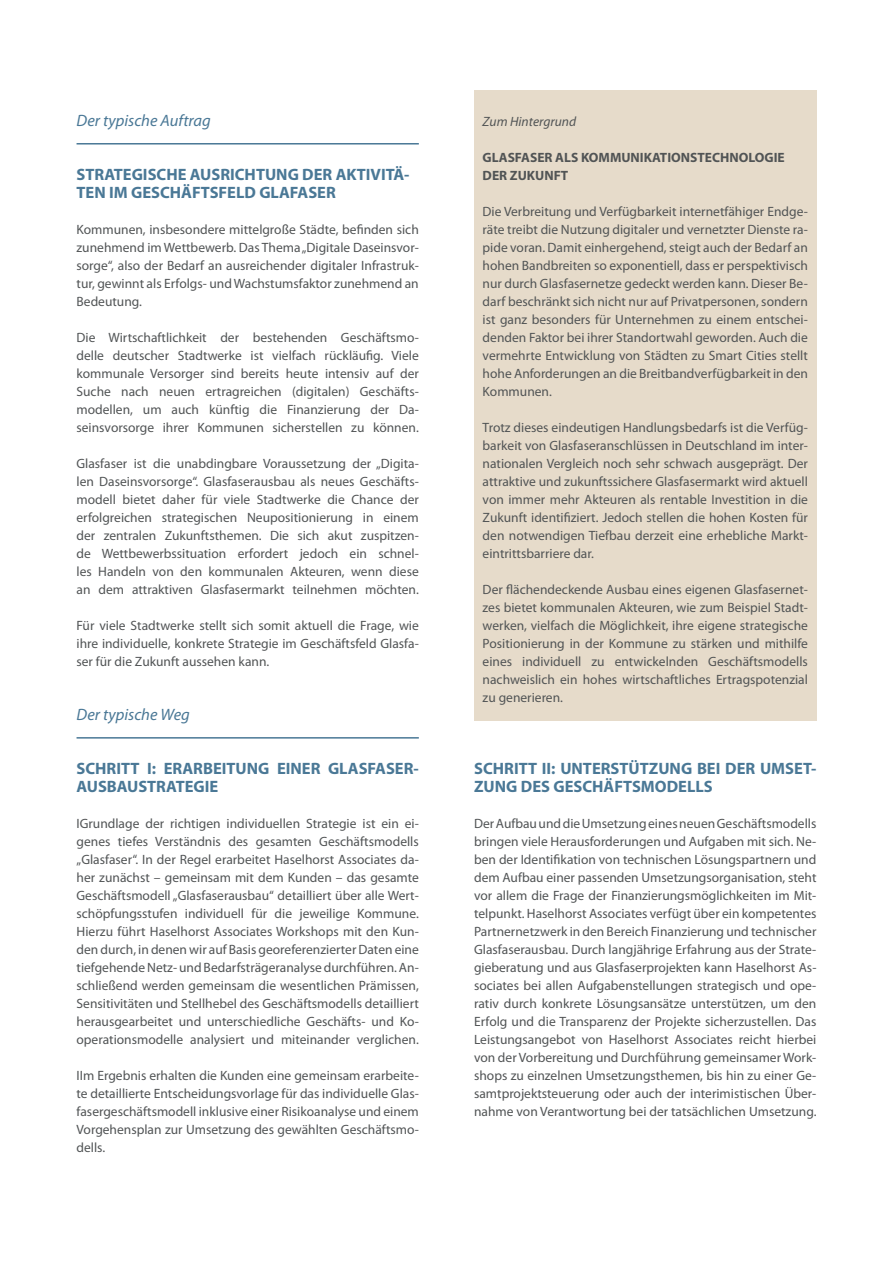
<style>
.page{position:relative;width:893px;height:1263px;background:#fff}
.page>*{position:absolute;margin:0;border:0;box-sizing:border-box;transform-origin:0 0}
.t1{font:700 16.5px/18px "Myriad Pro";color:#4a7896}
.t2{font:italic 16.5px "Myriad Pro";color:#4a7896}
.t3{font:13.5px/18px "Myriad Pro";color:#515455;text-align:justify}
.t4{font:700 13.5px/18px "Myriad Pro";color:#515455}
.t5{font:italic 13.5px "Myriad Pro";color:#515455}
</style>
<div class="page">
<hr style="left:77px;top:143px;width:342px;height:2px;background:#4a7896">
<hr style="left:77px;top:737px;width:342px;height:2px;background:#4a7896">
<div style="left:474px;top:90px;width:342px;height:630px;background:#e6dbca"></div>
<p class="t2" style="left:77px;top:110px;width:136px">Der typische Auftrag</p>
<p class="t1" style="left:77px;top:165px;width:335px">STRATEGISCHE AUSRICHTUNG DER AKTIVITÄ-<br>TEN IM GESCHÄFTSFELD GLAFASER</p>
<p class="t3" style="left:77px;top:220px;width:344px">Kommunen, insbesondere mittelgroße Städte, befinden sich zunehmend im Wettbewerb. Das Thema „Digitale Daseinsvor&shy;sorge“, also der Bedarf an ausreichender digitaler Infrastruk&shy;tur, gewinnt als Erfolgs- und Wachstumsfaktor zunehmend an Bedeutung.</p>
<p class="t3" style="left:77px;top:328px;width:344px">Die Wirtschaftlichkeit der bestehenden Geschäftsmo&shy;delle deutscher Stadtwerke ist vielfach rückläufig. Viele kommunale Versorger sind bereits heute intensiv auf der Suche nach neuen ertragreichen (digitalen) Geschäfts&shy;modellen, um auch künftig die Finanzierung der Da&shy;seinsvorsorge ihrer Kommunen sicherstellen zu können.</p>
<p class="t3" style="left:77px;top:454px;width:344px">Glasfaser ist die unabdingbare Voraussetzung der „Digita&shy;len Daseinsvorsorge“. Glasfaserausbau als neues Geschäfts&shy;modell bietet daher für viele Stadtwerke die Chance der erfolgreichen strategischen Neupositionierung in einem der zentralen Zukunftsthemen. Die sich akut zuspitzen&shy;de Wettbewerbssituation erfordert jedoch ein schnel&shy;les Handeln von den kommunalen Akteuren, wenn diese an dem attraktiven Glasfasermarkt teilnehmen möchten.</p>
<p class="t3" style="left:77px;top:616px;width:344px">Für viele Stadtwerke stellt sich somit aktuell die Frage, wie ihre individuelle, konkrete Strategie im Geschäftsfeld Glasfa&shy;ser für die Zukunft aussehen kann.</p>
<p class="t2" style="left:77px;top:704px;width:115px">Der typische Weg</p>
<p class="t1" style="left:77px;top:759px;width:344px">SCHRITT I: ERARBEITUNG EINER GLASFASER-<br>AUSBAUSTRATEGIE</p>
<p class="t3" style="left:77px;top:814px;width:344px">IGrundlage der richtigen individuellen Strategie ist ein ei&shy;genes tiefes Verständnis des gesamten Geschäftsmodells „Glasfaser“. In der Regel erarbeitet Haselhorst Associates da&shy;her zunächst – gemeinsam mit dem Kunden – das gesamte Geschäftsmodell „Glasfaserausbau“ detailliert über alle Wert&shy;schöpfungsstufen individuell für die jeweilige Kommune.<br>Hierzu führt Haselhorst Associates Workshops mit den Kun&shy;den durch, in denen wir auf Basis georeferenzierter Daten eine tiefgehende Netz- und Bedarfsträgeranalyse durchführen. An&shy;schließend werden gemeinsam die wesentlichen Prämissen, Sensitivitäten und Stellhebel des Geschäftsmodells detailliert herausgearbeitet und unterschiedliche Geschäfts- und Ko&shy;operationsmodelle analysiert und miteinander verglichen.</p>
<p class="t3" style="left:77px;top:1066px;width:344px">IIm Ergebnis erhalten die Kunden eine gemeinsam erarbeite&shy;te detaillierte Entscheidungsvorlage für das individuelle Glas&shy;fasergeschäftsmodell inklusive einer Risikoanalyse und einem Vorgehensplan zur Umsetzung des gewählten Geschäftsmo&shy;dells.</p>
<p class="t5" style="left:483px;top:113px;width:95px">Zum Hintergrund</p>
<p class="t4" style="left:483px;top:148px;width:304px">GLASFASER ALS KOMMUNIKATIONSTECHNOLOGIE<br>DER ZUKUNFT</p>
<p class="t3" style="left:483px;top:202px;width:327px">Die Verbreitung und Verfügbarkeit internetfähiger Endge&shy;räte treibt die Nutzung digitaler und vernetzter Dienste ra&shy;pide voran. Damit einhergehend, steigt auch der Bedarf an hohen Bandbreiten so exponentiell, dass er perspektivisch nur durch Glasfasernetze gedeckt werden kann. Dieser Be&shy;darf beschränkt sich nicht nur auf Privatpersonen, sondern ist ganz besonders für Unternehmen zu einem entschei&shy;denden Faktor bei ihrer Standortwahl geworden. Auch die vermehrte Entwicklung von Städten zu Smart Cities stellt hohe Anforderungen an die Breitbandverfügbarkeit in den Kommunen.</p>
<p class="t3" style="left:483px;top:418px;width:327px">Trotz dieses eindeutigen Handlungsbedarfs ist die Verfüg&shy;barkeit von Glasfaseranschlüssen in Deutschland im inter&shy;nationalen Vergleich noch sehr schwach ausgeprägt. Der attraktive und zukunftssichere Glasfasermarkt wird aktuell von immer mehr Akteuren als rentable Investition in die Zukunft identifiziert. Jedoch stellen die hohen Kosten für den notwendigen Tiefbau derzeit eine erhebliche Markt&shy;eintrittsbarriere dar.</p>
<p class="t3" style="left:483px;top:580px;width:327px">Der flächendeckende Ausbau eines eigenen Glasfasernet&shy;zes bietet kommunalen Akteuren, wie zum Beispiel Stadt&shy;werken, vielfach die Möglichkeit, ihre eigene strategische Positionierung in der Kommune zu stärken und mithilfe eines individuell zu entwickelnden Geschäftsmodells nachweislich ein hohes wirtschaftliches Ertragspotenzial zu generieren.</p>
<p class="t1" style="left:474px;top:759px;width:344px">SCHRITT II: UNTERSTÜTZUNG BEI DER UMSET-<br>ZUNG DES GESCHÄFTSMODELLS</p>
<p class="t3" style="left:474px;top:814px;width:344px">Der Aufbau und die Umsetzung eines neuen Geschäftsmodells bringen viele Herausforderungen und Aufgaben mit sich. Ne&shy;ben der Identifikation von technischen Lösungspartnern und dem Aufbau einer passenden Umsetzungsorganisation, steht vor allem die Frage der Finanzierungsmöglichkeiten im Mit&shy;telpunkt. Haselhorst Associates verfügt über ein kompetentes Partnernetzwerk in den Bereich Finanzierung und technischer Glasfaserausbau. Durch langjährige Erfahrung aus der Strate&shy;gieberatung und aus Glasfaserprojekten kann Haselhorst As&shy;sociates bei allen Aufgabenstellungen strategisch und ope&shy;rativ durch konkrete Lösungsansätze unterstützen, um den Erfolg und die Transparenz der Projekte sicherzustellen. Das Leistungsangebot von Haselhorst Associates reicht hierbei von der Vorbereitung und Durchführung gemeinsamer Work&shy;shops zu einzelnen Umsetzungsthemen, bis hin zu einer Ge&shy;samtprojektsteuerung oder auch der interimistischen Über&shy;nahme von Verantwortung bei der tatsächlichen Umsetzung.</p>
</div>
